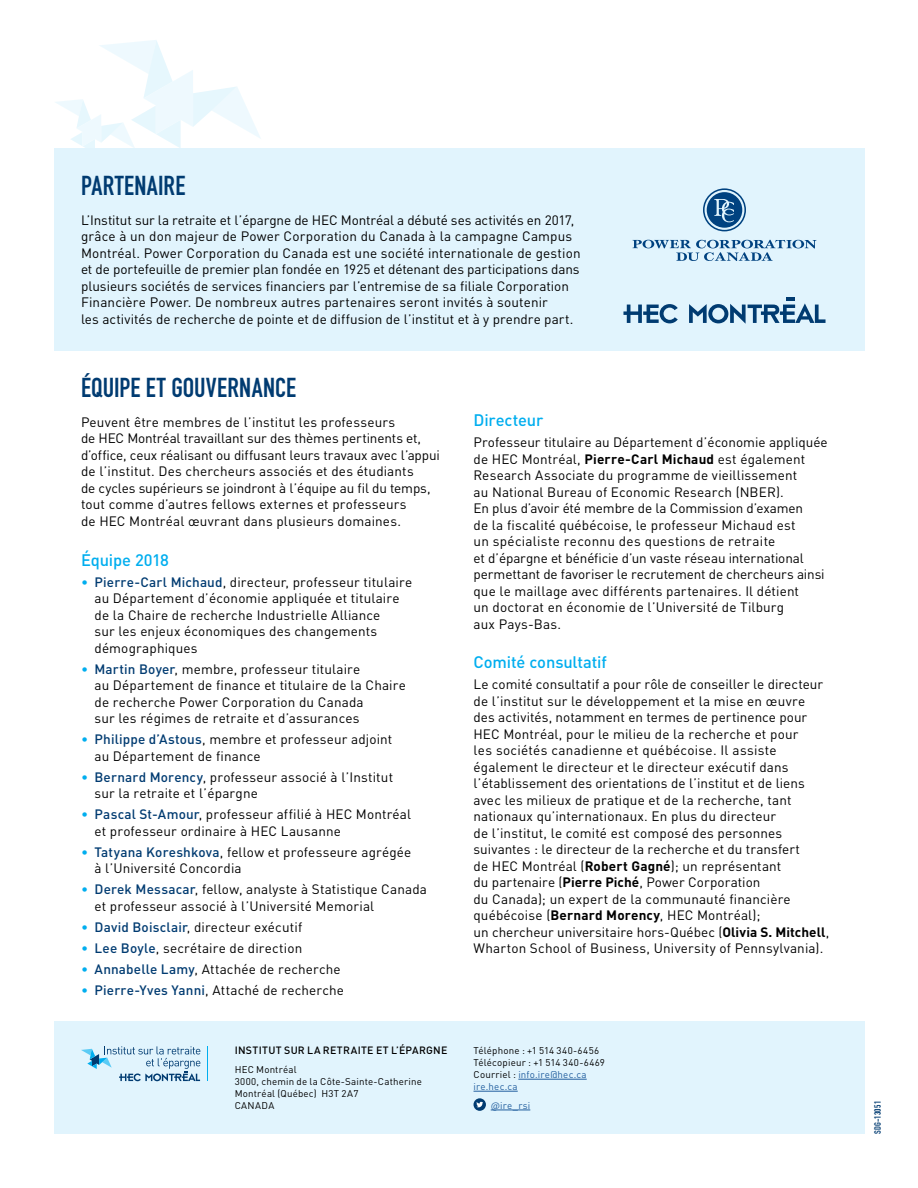
<style>
.page{position:relative;width:918px;height:1188px;background:#fff}
.page>*{position:absolute;margin:0;border:0;box-sizing:border-box;transform-origin:0 0}
.t1{font:27px "DIN Engschrift Std";letter-spacing:.01em;color:#003b71}
.t2{font:500 16.5px "DINOT";letter-spacing:-.01em;color:#00aeef}
.t3{font:13.5px/16.5px "DINOT";letter-spacing:.01em;color:#000}
.t4{font:500 10.5px "DINOT";letter-spacing:.03em;color:#000}
.t5{font:9.75px/12px "DINOT";letter-spacing:.02em;color:#000}
.t6{font:9.75px "DINOT";letter-spacing:.02em;color:#215e9e}
.t7{font:9px "DIN Engschrift Std";letter-spacing:.03em;color:#003b71}
.s1{color:#00aeef}
.s2{font-weight:500;color:#003b71}
.s3{font-weight:700}
.s4{color:#215e9e}
</style>
<div class="page">
<svg style="left:55px;top:40px;width:206px;height:108px"></svg>
<div style="left:54px;top:1022px;width:810px;height:112px;background:#e1f4fd"></div>
<hr style="left:518px;top:1079px;width:69px;height:1px;background:#215e9e">
<hr style="left:474px;top:1091px;width:44px;height:1px;background:#215e9e">
<hr style="left:491px;top:1110px;width:39px;height:1px;background:#215e9e">
<svg style="left:474px;top:1098px;width:12px;height:13px"></svg>
<svg style="left:476px;top:1102px;width:7px;height:5px"></svg>
<svg style="left:81px;top:1046px;width:119px;height:35px"></svg>
<hr style="left:207px;top:1046px;width:1px;height:35px;background:#00aeef">
<div style="left:54px;top:148px;width:810px;height:203px;background:#e1f4fd"></div>
<svg style="left:623px;top:297px;width:203px;height:27px"></svg>
<svg style="left:703px;top:188px;width:43px;height:43px"></svg>
<svg style="left:633px;top:240px;width:183px;height:21px"></svg>
<h1 class="t1" style="left:81px;top:169px;width:106px">PARTENAIRE</h1>
<p class="t3" style="left:81px;top:211px;width:501px">L’Institut sur la retraite et l’épargne de HEC Montréal a débuté ses activités en 2017, grâce à un don majeur de Power Corporation du Canada à la campagne Campus Montréal. Power Corporation du Canada est une société internationale de gestion et de portefeuille de premier plan fondée en 1925 et détenant des participations dans plusieurs sociétés de services financiers par l’entremise de sa filiale Corporation Financière Power. De nombreux autres partenaires seront invités à soutenir<br>les activités de recherche de pointe et de diffusion de l’institut et à y prendre part.</p>
<h1 class="t1" style="left:81px;top:372px;width:217px">ÉQUIPE ET GOUVERNANCE</h1>
<p class="t3" style="left:81px;top:414px;width:360px">Peuvent être membres de l’institut les professeurs<br>de HEC Montréal travaillant sur des thèmes pertinents et, d’office, ceux réalisant ou diffusant leurs travaux avec l’appui de l’institut. Des chercheurs associés et des étudiants<br>de cycles supérieurs se joindront à l’équipe au fil du temps, tout comme d’autres fellows externes et professeurs<br>de HEC Montréal œuvrant dans plusieurs domaines.</p>
<p class="t2" style="left:81px;top:549px;width:90px">Équipe 2018</p>
<p class="t3" style="left:94px;top:573px;width:319px;text-indent:-14px"><span class="s1">•</span> <span class="s2">Pierre-Carl Michaud</span>, directeur, professeur titulaire au Département d’économie appliquée et titulaire de la Chaire de recherche Industrielle Alliance<br>sur les enjeux économiques des changements démographiques</p>
<p class="t3" style="left:94px;top:660px;width:313px;text-indent:-14px"><span class="s1">•</span> <span class="s2">Martin Boyer</span>, membre, professeur titulaire<br>au Département de finance et titulaire de la Chaire de recherche Power Corporation du Canada<br>sur les régimes de retraite et d’assurances</p>
<p class="t3" style="left:94px;top:731px;width:299px;text-indent:-14px"><span class="s1">•</span> <span class="s2">Philippe d’Astous</span>, membre et professeur adjoint au Département de finance</p>
<p class="t3" style="left:94px;top:768px;width:300px;text-indent:-14px"><span class="s1">•</span> <span class="s2">Bernard Morency</span>, professeur associé à l’Institut sur la retraite et l’épargne</p>
<p class="t3" style="left:95px;top:806px;width:318px;text-indent:-14px"><span class="s1">•</span> <span class="s2">Pascal St-Amour</span>, professeur affilié à HEC Montréal et professeur ordinaire à HEC Lausanne</p>
<p class="t3" style="left:95px;top:843px;width:318px;text-indent:-14px"><span class="s1">•</span> <span class="s2">Tatyana Koreshkova</span>, fellow et professeure agrégée à l’Université Concordia</p>
<p class="t3" style="left:95px;top:881px;width:334px;text-indent:-14px"><span class="s1">•</span> <span class="s2">Derek Messacar</span>, fellow, analyste à Statistique Canada et professeur associé à l’Université Memorial</p>
<p class="t3" style="left:81px;top:918px;width:223px"><span class="s1">•</span> <span class="s2">David Boisclair</span>, directeur exécutif</p>
<p class="t3" style="left:81px;top:939px;width:223px"><span class="s1">•</span> <span class="s2">Lee Boyle</span>, secrétaire de direction</p>
<p class="t3" style="left:81px;top:960px;width:261px"><span class="s1">•</span> <span class="s2">Annabelle Lamy</span>, Attachée de recherche</p>
<p class="t3" style="left:81px;top:981px;width:265px"><span class="s1">•</span> <span class="s2">Pierre-Yves Yanni</span>, Attaché de recherche</p>
<p class="t4" style="left:235px;top:1044px;width:214px">INSTITUT SUR LA RETRAITE ET L’ÉPARGNE</p>
<p class="t5" style="left:235px;top:1063px;width:189px">HEC Montréal<br>3000, chemin de la Côte-Sainte-Catherine<br>Montréal (Québec) H3T 2A7<br>CANADA</p>
<p class="t2" style="left:474px;top:410px;width:71px">Directeur</p>
<p class="t3" style="left:474px;top:434px;width:356px">Professeur titulaire au Département d’économie appliquée de HEC Montréal, <span class="s3">Pierre-Carl Michaud</span> est également Research Associate du programme de vieillissement<br>au National Bureau of Economic Research (NBER).<br>En plus d’avoir été membre de la Commission d’examen<br>de la fiscalité québécoise, le professeur Michaud est<br>un spécialiste reconnu des questions de retraite<br>et d’épargne et bénéficie d’un vaste réseau international permettant de favoriser le recrutement de chercheurs ainsi que le maillage avec différents partenaires. Il détient<br>un doctorat en économie de l’Université de Tilburg<br>aux Pays-Bas.</p>
<p class="t2" style="left:474px;top:652px;width:135px">Comité consultatif</p>
<p class="t3" style="left:474px;top:676px;width:357px">Le comité consultatif a pour rôle de conseiller le directeur de l’institut sur le développement et la mise en œuvre des activités, notamment en termes de pertinence pour HEC Montréal, pour le milieu de la recherche et pour<br>les sociétés canadienne et québécoise. Il assiste également le directeur et le directeur exécutif dans l’établissement des orientations de l’institut et de liens avec les milieux de pratique et de la recherche, tant nationaux qu’internationaux. En plus du directeur<br>de l’institut, le comité est composé des personnes suivantes : le directeur de la recherche et du transfert<br>de HEC Montréal (<span class="s3">Robert Gagné</span>); un représentant<br>du partenaire (<span class="s3">Pierre Piché</span>, Power Corporation<br>du Canada); un expert de la communauté financière québécoise (<span class="s3">Bernard Morency</span>, HEC Montréal);<br>un chercheur universitaire hors-Québec (<span class="s3">Olivia S. Mitchell</span>, Wharton School of Business, University of Pennsylvania).</p>
<p class="t5" style="left:474px;top:1044px;width:133px">Téléphone : +1 514 340-6456<br>Télécopieur : +1 514 340-6469<br>Courriel : <span class="s4">info.ire@hec.ca ire.hec.ca</span></p>
<p class="t6" style="left:491px;top:1099px;width:41px">@ire_rsi</p>
<p class="t7" style="left:872px;top:1134px;width:34px;rotate:-90deg">SDG-13051</p>
</div>
